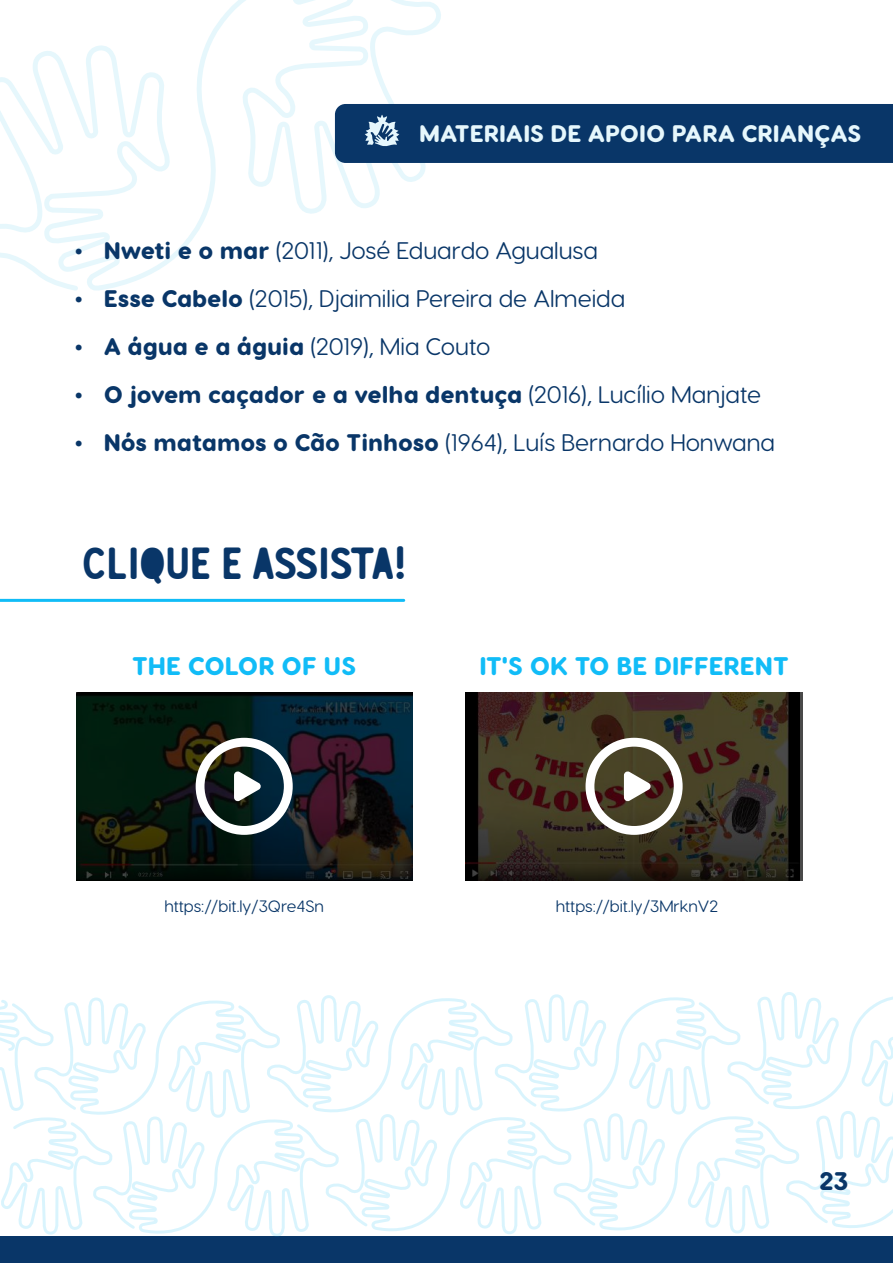
<style>
.page{position:relative;width:893px;height:1263px;background:#fff}
.page>*{position:absolute;margin:0;border:0;box-sizing:border-box;transform-origin:0 0}
.t1{font:45px "Gunnar Cutout";color:#093668}
.t2{font:800 36px/48px "Visby Round CF";color:#093668;text-align:justify}
.t3{font:800 25.5px "Visby Round CF";color:#11bcf7}
.t4{font:800 25.5px "Visby Round CF";color:#093668}
.t5{font:24px/48px "Visby Round CF";color:#093668}
.t6{font:800 24px "Visby Round CF";color:#e6f7fc}
.t7{font:16.5px "Visby Round CF";color:#093668}
.s1{font-weight:800}
</style>
<div class="page">
<div style="left:0;top:1236px;width:893px;height:27px;background:#093668"></div>
<svg style="left:0;top:992px;width:893px;height:245px"></svg>
<svg style="left:0;top:0;width:441px;height:291px"></svg>
<hr style="left:0;top:599px;width:404px;height:3px;background:#11bcf7">
<div style="left:335px;top:104px;width:558px;height:59px;background:#093668"></div>
<svg style="left:76px;top:692px;width:336px;height:188px;background:#131e1d"></svg>
<svg style="left:234px;top:770px;width:27px;height:32px"></svg>
<div style="left:196px;top:738px;width:97px;height:97px;border:9px solid #fff;border-radius:50%"></div>
<svg style="left:466px;top:692px;width:336px;height:188px;background:#3b3123"></svg>
<svg style="left:624px;top:770px;width:27px;height:32px"></svg>
<div style="left:585px;top:738px;width:98px;height:97px;border:9px solid #fff;border-radius:50%"></div>
<p class="t6" style="left:419px;top:118px;width:444px">MATERIAIS DE APOIO PARA CRIANÇAS</p>
<h2 class="t2" style="left:74px;top:226px;width:11px">• • • • •</h2>
<p class="t5" style="left:104px;top:227px;width:673px"><span class="s1">Nweti e o mar</span> (2011), José Eduardo Agualusa<br><span class="s1">Esse Cabelo</span> (2015), Djaimilia Pereira de Almeida<br><span class="s1">A água e a águia</span> (2019), Mia Couto<br><span class="s1">O jovem caçador e a velha dentuça</span> (2016), Lucílio Manjate <span class="s1">Nós matamos o Cão Tinhoso</span> (1964), Luís Bernardo Honwana</p>
<h1 class="t1" style="left:82px;top:536px;width:326px">CLIQUE E ASSISTA!</h1>
<p class="t3" style="left:132px;top:649px;width:225px">THE COLOR OF US</p>
<p class="t3" style="left:479px;top:649px;width:311px">IT'S OK TO BE DIFFERENT</p>
<p class="t7" style="left:164px;top:895px;width:161px">https://bit.ly/3Qre4Sn</p>
<p class="t7" style="left:556px;top:895px;width:164px">https://bit.ly/3MrknV2</p>
<p class="t4" style="left:819px;top:1164px;width:31px">23</p>
</div>
